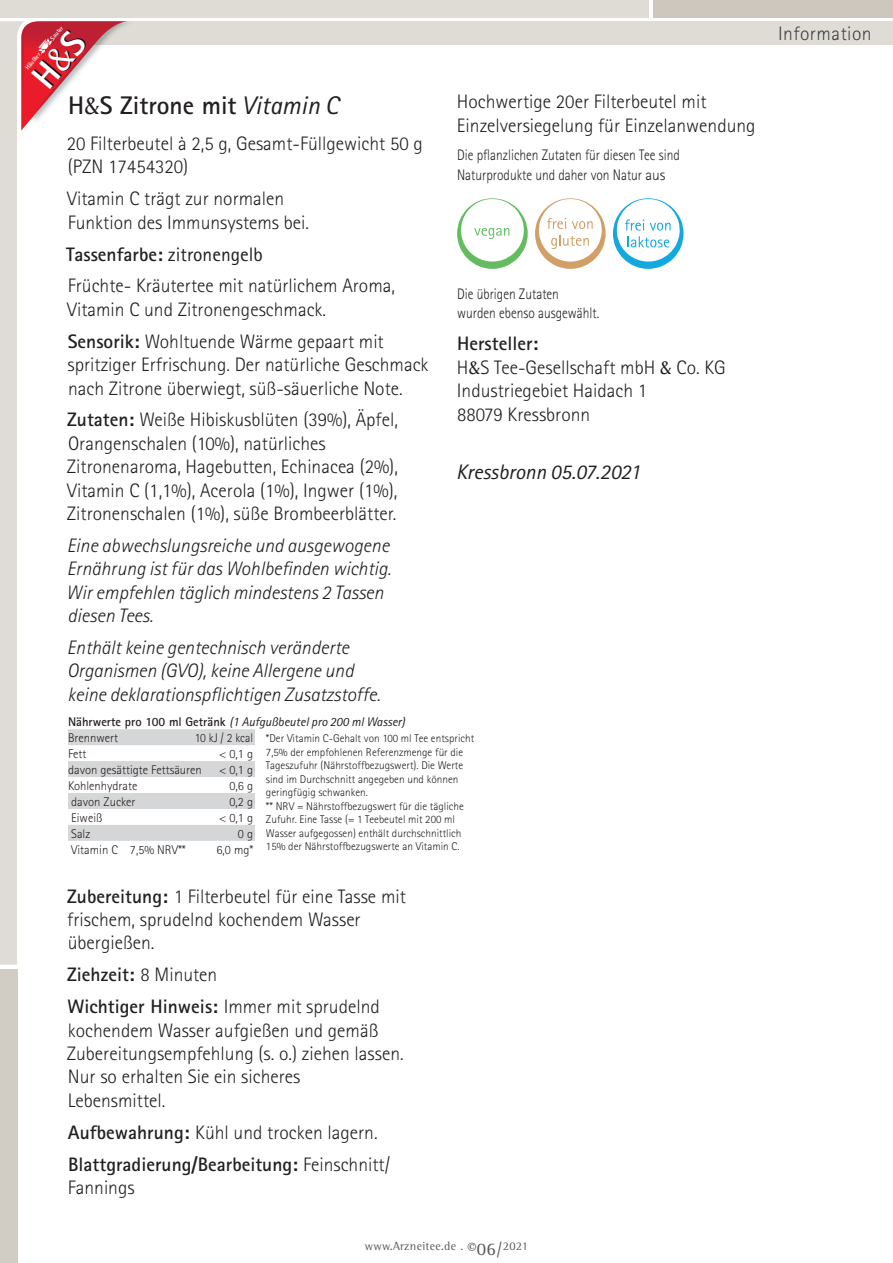
<style>
.page{position:relative;width:893px;height:1263px;background:#fff}
.page>*{position:absolute;margin:0;border:0;box-sizing:border-box;transform-origin:0 0}
.t1{font:700 25.5px "Rotis Sans Serif";color:#231f20}
.t2{font:italic 21px "Rotis Sans Serif";color:#231f20}
.t3{font:300 19.5px/23.4px "Rotis Sans Serif";color:#231f20}
.t4{font:italic 300 19.5px/23.4px "Rotis Sans Serif";color:#231f20}
.t5{font:700 19.5px/32px "Rotis Sans Serif";color:#231f20}
.t6{font:300 19.5px "Rotis Sans Serif";letter-spacing:.025em;color:#3e3e3f}
.t7{font:300 15.3px/20px "Rotis Sans Serif";color:#231f20;scale:.88 1}
.t8{font:300 12.6px "Rotis Sans Serif";color:#231f20}
.t9{font:italic 12.6px/15.8px "Rotis Sans Serif";color:#231f20}
.t10{font:300 12.6px "Rotis Sans Serif";color:#231f20;scale:.95 1}
.t11{font:12px "Rotis Semi Serif";letter-spacing:.025em;color:#57585a}
.t12{font:300 11.25px/13.5px "Rotis Sans Serif";color:#231f20}
.t13{font:700 6.3px "Rotis Sans Serif";color:#fff}
.s1{font-family:"Baker Signet";font-weight:400}
.s2{font-weight:400;font-style:italic}
.s3{font-weight:700}
.s4{font-weight:400}
.s5{font-weight:700;font-style:normal}
.s6{font-weight:300;font-style:normal}
.s7{font-weight:300}
.s8{font-size:18px}
</style>
<div class="page">
<div style="left:60px;top:21px;width:833px;height:24px;background:#dfdcd5"></div>
<div style="left:653px;top:0;width:240px;height:17px;background:#cdc7be"></div>
<div style="left:0;top:0;width:649px;height:17px;background:#dfdcd5"></div>
<div style="left:0;top:969px;width:17px;height:294px;background:#d2cdc4"></div>
<svg style="left:457px;top:198px;width:71px;height:71px"></svg>
<svg style="left:535px;top:198px;width:71px;height:71px"></svg>
<svg style="left:613px;top:198px;width:70px;height:71px"></svg>
<svg style="left:0;top:17px;width:255px;height:947px"></svg>
<p class="t13" style="left:24px;top:66px;width:22px;rotate:-50deg">Häußler</p>
<p class="t13" style="left:49px;top:37px;width:18px;rotate:-50deg">Sauter</p>
<p class="t3" style="left:457px;top:90px;width:300px">Hochwertige 20er Filterbeutel mit<br>Einzelversiegelung für Einzelanwendung</p>
<p class="t7" style="left:457px;top:145px;width:255px">Die pflanzlichen Zutaten für diesen Tee sind<br>Naturprodukte und daher von Natur aus</p>
<h1 class="t1" style="left:68px;top:89px;width:272px">H<span class="s1">&amp;</span>S Zitrone mit <span class="s2">Vitamin C</span></h1>
<p class="t3" style="left:67px;top:132px;width:357px">20 Filterbeutel à 2,5 g, Gesamt-Füllgewicht 50 g (PZN 17454320)</p>
<p class="t3" style="left:67px;top:187px;width:243px">Vitamin C trägt zur normalen<br>Funktion des Immunsystems bei.</p>
<p class="t3" style="left:66px;top:238px;width:330px;line-height:32px"><span class="s3">Tassenfarbe:</span> <span class="s4">zitronengelb<br></span>Früchte- Kräutertee mit natürlichem Aroma,</p>
<p class="t3" style="left:67px;top:293px;width:318px;line-height:32px">Vitamin C und Zitronengeschmack.<br><span class="s3">Sensorik:</span> Wohltuende Wärme gepaart mit</p>
<p class="t3" style="left:68px;top:353px;width:363px">spritziger Erfrischung. Der natürliche Geschmack nach Zitrone überwiegt, süß-säuerliche Note.</p>
<p class="t3" style="left:67px;top:408px;width:333px"><span class="s3">Zutaten:</span> Weiße Hibiskusblüten (39%), Äpfel, Orangenschalen (10%), natürliches Zitronenaroma, Hagebutten, Echinacea (2%), Vitamin C (1,1%), Acerola (1%), Ingwer (1%), Zitronenschalen (1%), süße Brombeerblätter.</p>
<p class="t4" style="left:66px;top:534px;width:326px">Eine abwechslungsreiche und ausgewogene Ernährung ist für das Wohlbefinden wichtig.<br>Wir empfehlen täglich mindestens 2 Tassen diesen Tees.</p>
<p class="t4" style="left:67px;top:636px;width:315px">Enthält keine gentechnisch veränderte<br>Organismen (GVO), keine Allergene und keine deklarationspflichtigen Zusatzstoffe.</p>
<p class="t9" style="left:68px;top:714px;width:339px"><span class="s5">Nährwerte pro 100 ml Getränk</span> (1 Aufgußbeutel pro 200 ml Wasser)<br><span class="s6">Brennwert</span></p>
<p class="t7" style="left:457px;top:283px;width:163px">Die übrigen Zutaten wurden ebenso ausgewählt.</p>
<p class="t3" style="left:457px;top:332px;width:270px"><span class="s3">Hersteller:<br></span>H<span class="s1">&amp;</span>S Tee-Gesellschaft mbH <span class="s1">&amp;</span> Co. KG<br>Industriegebiet Haidach 1<br>88079 Kressbronn</p>
<p class="t2" style="left:456px;top:460px;width:186px">Kressbronn 05.07.2021</p>
<p class="t10" style="left:195px;top:730px;width:63px">10 kJ / 2 kcal</p>
<p class="t12" style="left:266px;top:731px;width:210px">*Der Vitamin C-Gehalt von 100 ml Tee entspricht 7,5% der empfohlenen Referenzmenge für die Tageszufuhr (Nährstoffbezugswert). Die Werte sind im Durchschnitt angegeben und können geringfügig schwanken.<br>** NRV = Nährstoffbezugswert für die tägliche Zufuhr. Eine Tasse (= 1 Teebeutel mit 200 ml Wasser aufgegossen) enthält durchschnittlich 15% der Nährstoffbezugswerte an Vitamin C.</p>
<p class="t3" style="left:67px;top:884px;width:340px"><span class="s3">Zubereitung:</span> 1 Filterbeutel für eine Tasse mit frischem, sprudelnd kochendem Wasser übergießen.</p>
<p class="t5" style="left:67px;top:958px;width:314px">Ziehzeit: <span class="s7">8 Minuten<br></span>Wichtiger Hinweis: <span class="s7">Immer mit sprudelnd</span></p>
<p class="t3" style="left:67px;top:1018px;width:338px">kochendem Wasser aufgießen und gemäß Zubereitungsempfehlung (s. o.) ziehen lassen.<br>Nur so erhalten Sie ein sicheres<br>Lebensmittel.</p>
<p class="t5" style="left:68px;top:1116px;width:324px">Aufbewahrung: <span class="s7">Kühl und trocken lagern.<br></span>Blattgradierung/Bearbeitung: <span class="s7">Feinschnitt/</span></p>
<p class="t3" style="left:68px;top:1176px;width:68px">Fannings</p>
<p class="t8" style="left:68px;top:746px;width:20px">Fett</p>
<p class="t8" style="left:219px;top:746px;width:35px">&lt; 0,1 g</p>
<p class="t8" style="left:68px;top:762px;width:135px">davon gesättigte Fettsäuren</p>
<p class="t8" style="left:219px;top:762px;width:35px">&lt; 0,1 g</p>
<p class="t8" style="left:68px;top:778px;width:71px">Kohlenhydrate</p>
<p class="t8" style="left:230px;top:778px;width:25px">0,6 g</p>
<p class="t8" style="left:71px;top:794px;width:66px">davon Zucker</p>
<p class="t8" style="left:230px;top:794px;width:25px">0,2 g</p>
<p class="t8" style="left:71px;top:810px;width:33px">Eiweiß</p>
<p class="t8" style="left:219px;top:810px;width:35px">&lt; 0,1 g</p>
<p class="t8" style="left:71px;top:826px;width:21px">Salz</p>
<p class="t8" style="left:238px;top:826px;width:17px">0 g</p>
<p class="t8" style="left:71px;top:842px;width:116px">Vitamin C 7,5% NRV**</p>
<p class="t8" style="left:217px;top:842px;width:38px">6,0 mg*</p>
<p class="t11" style="left:365px;top:1239px;width:165px">www.Arzneitee.de . <span class="s8">©06/</span>2021</p>
<p class="t6" style="left:778px;top:22px;width:95px">Information</p>
</div>
